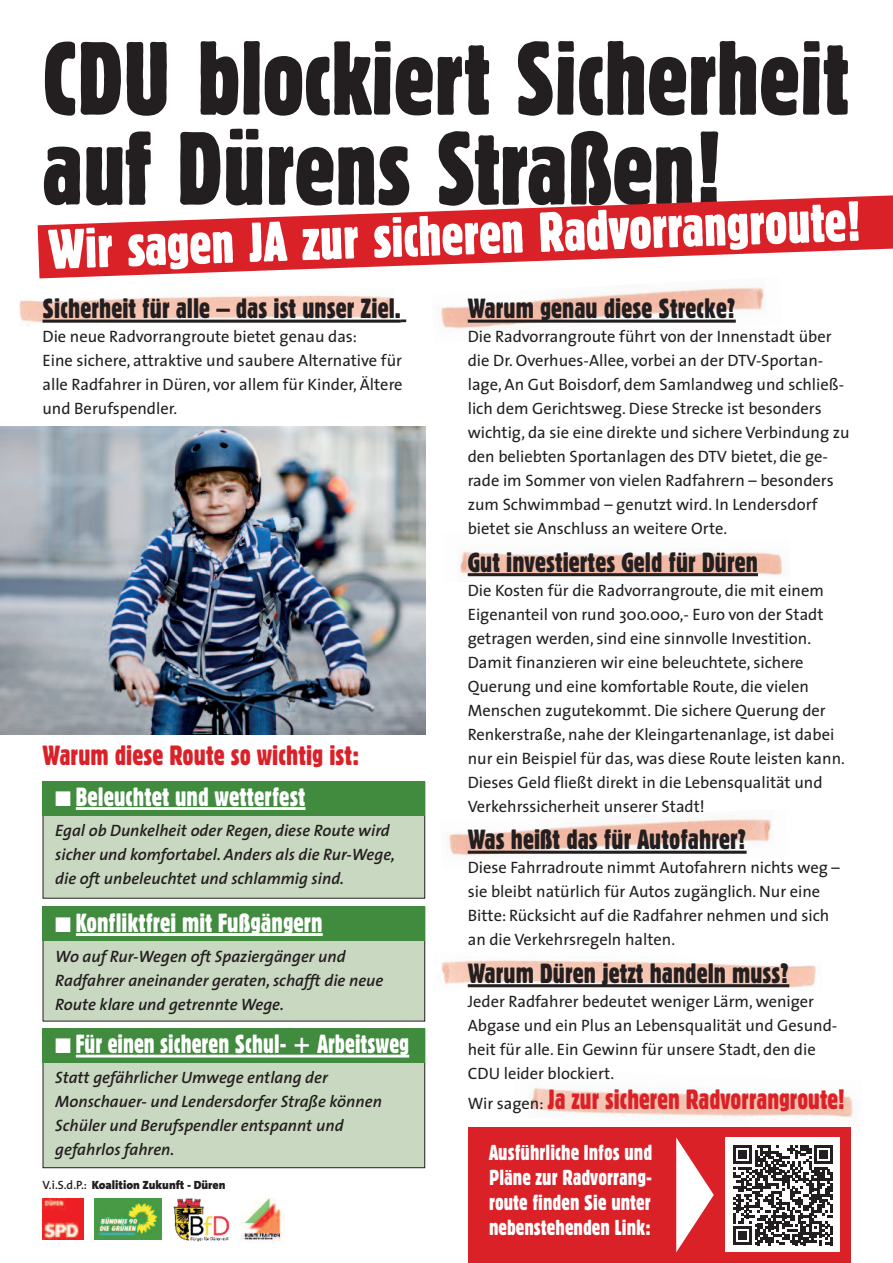
<style>
.page{position:relative;width:893px;height:1263px;background:#fff}
.page>*{position:absolute;margin:0;border:0;box-sizing:border-box;transform-origin:0 0}
.t1{font:108px/90px "Block D Regu Extr Cond";color:#231f20}
.t2{font:58.5px "Block D Regu Extr Cond";color:#fff}
.t3{font:27px "Gothic 821 Condensed BT";color:#231f20}
.t4{font:27px "Gothic 821 Condensed BT";color:#db2128}
.t5{font:25.5px "Gothic 821 Condensed BT";color:#fff}
.t6{font:25.5px "Gothic 821 Condensed BT";color:#fff;scale:.95 1}
.t7{font:21px/25.2px "Gothic 821 Condensed BT";color:#fff;text-align:justify}
.t8{font:16.5px/24px "The Sans";color:#231f20}
.t9{font:italic 600 16.5px/24px "The Sans";color:#231f20}
.t10{font:900 12px "The Sans";color:#231f20}
.s1{font-family:"The Sans";font-size:16.5px;color:#231f20}
.s2{font-weight:600}
</style>
<div class="page">
<img style="left:529px;top:1087px;width:324px;height:42px">
<img style="left:19px;top:295px;width:388px;height:31px">
<img style="left:434px;top:959px;width:383px;height:31px">
<img style="left:438px;top:286px;width:328px;height:43px">
<img style="left:446px;top:818px;width:327px;height:38px">
<img style="left:459px;top:551px;width:326px;height:27px">
<div style="left:43px;top:782px;width:382px;height:116px;background:#c9d8c0"></div>
<div style="left:43px;top:782px;width:382px;height:34px;background:#408b3d"></div>
<div style="left:43px;top:907px;width:382px;height:114px;background:#c9d8c0"></div>
<div style="left:43px;top:907px;width:382px;height:34px;background:#408b3d"></div>
<div style="left:43px;top:1029px;width:382px;height:139px;background:#c9d8c0"></div>
<div style="left:43px;top:1028px;width:382px;height:140px;border:1px solid #231f20"></div>
<div style="left:43px;top:1028px;width:382px;height:35px;background:#408b3d"></div>
<svg style="left:38px;top:195px;width:855px;height:83px;fill:#db2128"></svg>
<hr style="left:43px;top:320px;width:358px;height:3px;background:#231f20">
<svg style="left:401px;top:319px;width:5px;height:3px"></svg>
<hr style="left:76px;top:807px;width:229px;height:3px;background:#fff">
<hr style="left:76px;top:933px;width:247px;height:3px;background:#fff">
<hr style="left:76px;top:1055px;width:333px;height:2px;background:#fff">
<hr style="left:468px;top:320px;width:268px;height:3px;background:#231f20">
<hr style="left:468px;top:573px;width:290px;height:3px;background:#231f20">
<hr style="left:468px;top:851px;width:279px;height:3px;background:#231f20">
<hr style="left:468px;top:984px;width:321px;height:3px;background:#231f20">
<img style="left:0;top:426px;width:425px;height:309px">
<img style="left:43px;top:1199px;width:40px;height:40px">
<img style="left:95px;top:1199px;width:67px;height:40px">
<img style="left:173px;top:1198px;width:57px;height:44px">
<img style="left:241px;top:1199px;width:44px;height:44px">
<div style="left:468px;top:1127px;width:382px;height:136px;background:#db2128"></div>
<div style="left:725px;top:1137px;width:115px;height:115px;background:#fff"></div>
<svg style="left:733px;top:1145px;width:100px;height:100px"></svg>
<svg style="left:676px;top:1137px;width:38px;height:115px"></svg>
<h1 class="t1" style="left:43px;top:32px;width:807px">CDU blockiert Sicherheit auf Dürens Straßen!</h1>
<h2 class="t2" style="left:48px;top:214px;width:814px;rotate:-2deg">Wir sagen JA zur sicheren Radvorrangroute!</h2>
<h3 class="t3" style="left:43px;top:293px;width:360px">Sicherheit für alle – das ist unser Ziel.</h3>
<p class="t8" style="left:43px;top:326px;width:362px">Die neue Radvorrangroute bietet genau das:<br>Eine sichere, attraktive und saubere Alternative für alle Radfahrer in Düren, vor allem für Kinder, Ältere und Berufspendler.</p>
<h3 class="t3" style="left:468px;top:293px;width:270px">Warum genau diese Strecke?</h3>
<p class="t8" style="left:468px;top:326px;width:383px">Die Radvorrangroute führt von der Innenstadt über die Dr. Overhues-Allee, vorbei an der DTV-Sportan&shy;lage, An Gut Boisdorf, dem Samlandweg und schließ&shy;lich dem Gerichtsweg. Diese Strecke ist besonders wichtig, da sie eine direkte und sichere Verbindung zu den beliebten Sportanlagen des DTV bietet, die ge&shy;rade im Sommer von vielen Radfahrern – besonders zum Schwimmbad – genutzt wird. In Lendersdorf bietet sie Anschluss an weitere Orte.</p>
<h3 class="t3" style="left:468px;top:547px;width:292px">Gut investiertes Geld für Düren</h3>
<p class="t8" style="left:468px;top:580px;width:379px">Die Kosten für die Radvorrangroute, die mit einem Eigenanteil von rund 300.000,- Euro von der Stadt getragen werden, sind eine sinnvolle Investition.<br>Damit finanzieren wir eine beleuchtete, sichere Querung und eine komfortable Route, die vielen Menschen zugutekommt. Die sichere Querung der Renkerstraße, nahe der Kleingartenanlage, ist dabei nur ein Beispiel für das, was diese Route leisten kann.<br>Dieses Geld fließt direkt in die Lebensqualität und Verkehrssicherheit unserer Stadt!</p>
<h3 class="t3" style="left:468px;top:824px;width:280px">Was heißt das für Autofahrer?</h3>
<p class="t8" style="left:468px;top:857px;width:373px">Diese Fahrradroute nimmt Autofahrern nichts weg – sie bleibt natürlich für Autos zugänglich. Nur eine Bitte: Rücksicht auf die Radfahrer nehmen und sich an die Verkehrsregeln halten.</p>
<h3 class="t3" style="left:468px;top:958px;width:323px">Warum Düren jetzt handeln muss?</h3>
<p class="t8" style="left:468px;top:991px;width:371px">Jeder Radfahrer bedeutet weniger Lärm, weniger Abgase und ein Plus an Lebensqualität und Gesund&shy;heit für alle. Ein Gewinn für unsere Stadt, den die CDU leider blockiert.</p>
<h3 class="t4" style="left:468px;top:1084px;width:379px"><span class="s1">Wir sagen:</span> Ja zur sicheren Radvorrangroute!</h3>
<h3 class="t4" style="left:43px;top:740px;width:318px">Warum diese Route so wichtig ist:</h3>
<h3 class="t5" style="left:55px;top:782px;width:252px">■ Beleuchtet und wetterfest</h3>
<p class="t9" style="left:55px;top:820px;width:341px">Egal ob Dunkelheit oder Regen, diese Route wird sicher und komfortabel. Anders als die Rur-Wege, die oft unbeleuchtet und schlammig sind.</p>
<h3 class="t5" style="left:55px;top:908px;width:269px">■ Konfliktfrei mit Fußgängern</h3>
<p class="t9" style="left:55px;top:946px;width:330px">Wo auf Rur-Wegen oft Spaziergänger und<br>Radfahrer aneinander geraten, schafft die neue<br>Route klare und getrennte Wege.</p>
<h3 class="t6" style="left:55px;top:1029px;width:374px">■ Für einen sicheren Schul- + Arbeitsweg</h3>
<p class="t9" style="left:55px;top:1067px;width:328px">Statt gefährlicher Umwege entlang der Monschauer- und Lendersdorfer Straße können Schüler und Berufspendler entspannt und gefahrlos fahren.</p>
<p class="t7" style="left:489px;top:1140px;width:165px">Ausführliche Infos und Pläne zur Radvorrang&shy;route finden Sie unter nebenstehenden Link:</p>
<p class="t10" style="left:43px;top:1180px;width:185px"><span class="s2">V.i.S.d.P.:</span> Koalition Zukunft - Düren</p>
</div>
